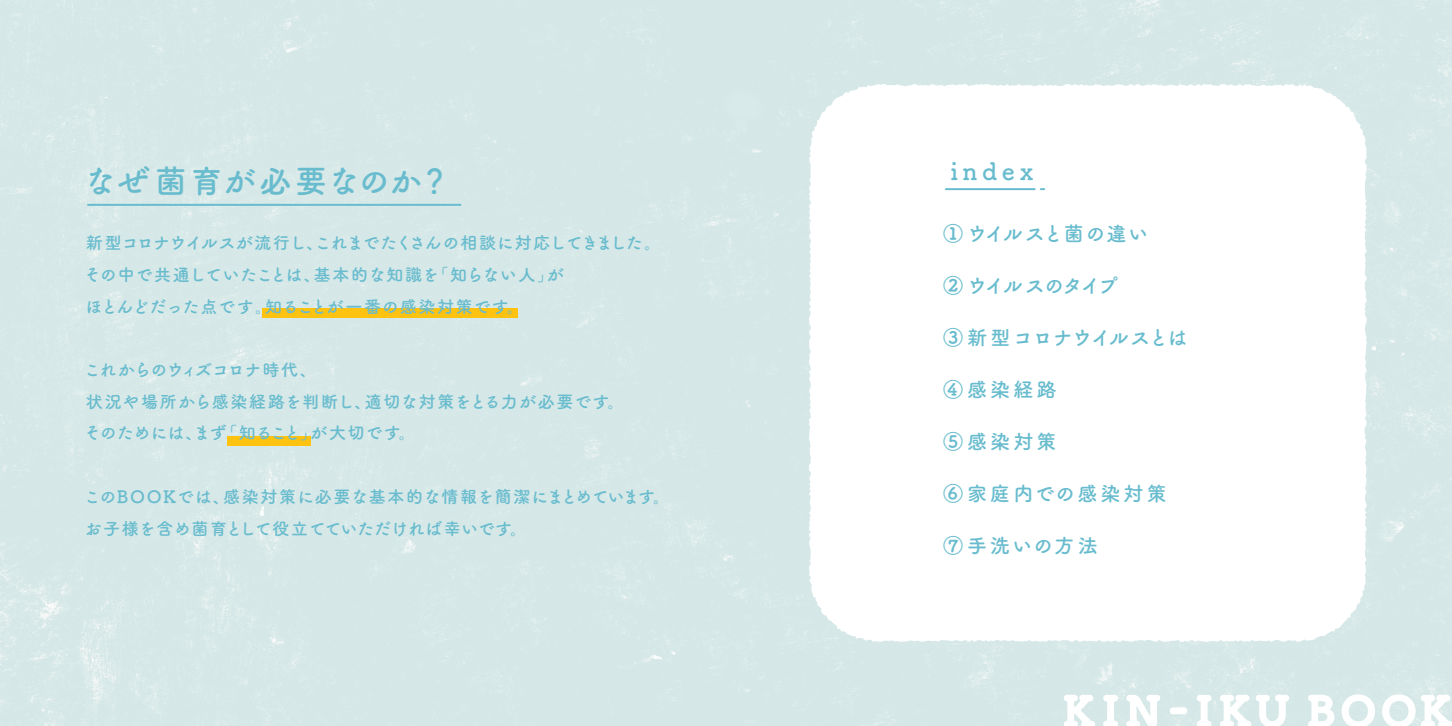
<style>
.page{position:relative;width:1452px;height:726px;background:#fff}
.page>*{position:absolute;margin:0;border:0;box-sizing:border-box;transform-origin:0 0}
.t1{font:700 40px "Tsuku B Rd Gothic";letter-spacing:.18em;color:#fff}
.t2{font:700 32px "Tsuku B Rd Gothic";letter-spacing:.06em;color:#68bcce}
.t3{font:700 24px "Tsuku B Rd Gothic";letter-spacing:.2em;color:#68bcce}
.t4{font:700 20px "Tsuku B Rd Gothic";letter-spacing:-.02em;color:#68bcce}
.t5{font:700 20px "Tsuku B Rd Gothic";letter-spacing:.04em;color:#68bcce}
.t6{font:700 20px "Tsuku B Rd Gothic";letter-spacing:.075em;color:#68bcce}
.t7{font:700 20px "Tsuku B Rd Gothic";letter-spacing:.155em;color:#68bcce}
.t8{font:700 20px "Tsuku B Rd Gothic";letter-spacing:-.1em;color:#68bcce}
.t9{font:700 20px "Tsuku B Rd Gothic";letter-spacing:.125em;color:#68bcce}
.t10{font:700 17px/31.6px "Tsuku B Rd Gothic";letter-spacing:.02em;color:#68bcce}
.t11{font:700 17px/31.6px "Tsuku B Rd Gothic";letter-spacing:.04em;color:#68bcce}
</style>
<div class="page">
<div style="left:0;top:0;width:1451px;height:726px;background:#d5e7e7"></div>
<svg style="left:1062px;top:642px;width:99px;height:84px"></svg>
<svg style="left:1168px;top:706px;width:20px;height:9px"></svg>
<svg style="left:1195px;top:693px;width:17px;height:33px"></svg>
<svg style="left:1218px;top:693px;width:72px;height:33px"></svg>
<svg style="left:1306px;top:693px;width:145px;height:33px"></svg>
<div style="left:262px;top:308px;width:256px;height:9px;background:#fec210"></div>
<div style="left:227px;top:436px;width:83px;height:9px;background:#fec210"></div>
<svg style="left:808px;top:84px;width:558px;height:558px"></svg>
<hr style="left:87px;top:204px;width:374px;height:2px;background:#68bcce">
<hr style="left:945px;top:188px;width:89px;height:2px;background:#68bcce">
<h2 class="t2" style="left:83px;top:156px;width:368px">なぜ菌育が必要なのか？</h2>
<h3 class="t3" style="left:950px;top:152px;width:84px">index</h3>
<p class="t5" style="left:943px;top:218px;width:206px">① ウイルスと菌の違い</p>
<p class="t8" style="left:943px;top:270px;width:177px">② ウイルスのタイプ</p>
<p class="t4" style="left:943px;top:322px;width:246px">③ 新型コロナウイルスとは</p>
<p class="t6" style="left:943px;top:374px;width:115px">④感染経路</p>
<p class="t6" style="left:943px;top:426px;width:115px">⑤感染対策</p>
<p class="t7" style="left:943px;top:478px;width:225px">⑥家庭内での感染対策</p>
<p class="t9" style="left:943px;top:530px;width:156px">⑦手洗いの方法</p>
<p class="t10" style="left:84px;top:226px;width:578px">新型コロナウイルスが流行し、これまでたくさんの相談に対応してきました。その中で共通していたことは、基本的な知識を「知らない人」が<br>ほとんどだった点です。知ることが一番の感染対策です。</p>
<p class="t10" style="left:84px;top:353px;width:542px">これからのウィズコロナ時代、<br>状況や場所から感染経路を判断し、適切な対策をとる力が必要です。そのためには、まず「知ること」が大切です。</p>
<p class="t11" style="left:84px;top:479px;width:588px">このBOOKでは、感染対策に必要な基本的な情報を簡潔にまとめています。お子様を含め菌育として役立てていただければ幸いです。</p>
<h1 class="t1" style="left:1064px;top:680px;width:393px">KIN-IKUＢＯＯＫ</h1>
</div>
